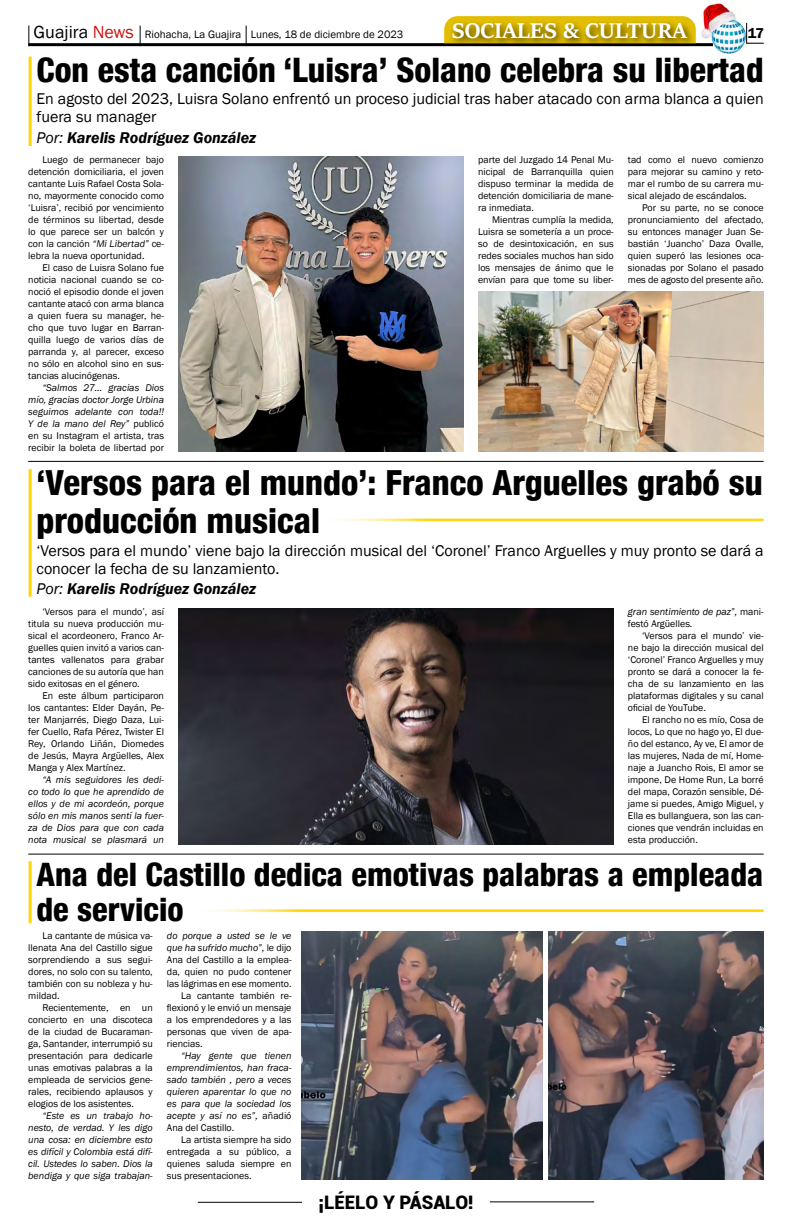
<style>
.page{position:relative;width:792px;height:1224px;background:#fff}
.page>*{position:absolute;margin:0;border:0;box-sizing:border-box;transform-origin:0 0}
.t1{font:800 condensed 34.6px/37.9px "Helvetica 87";color:#000}
.t2{font:800 condensed 33.8px "Helvetica 87";color:#000}
.t3{font:800 condensed 32.3px/35.4px "Helvetica 87";color:#000}
.t4{font:700 23.5px "Sitka Heading";color:#fff}
.t5{font:900 18.7px "Roboto";color:#000}
.t6{font:16px/18px "Franklin Gothic";color:#000}
.t7{font:italic 600 16px "Franklin Gothic";color:#000}
.t8{font:600 14.7px "Franklin Gothic";color:#000}
.t9{font:11px "Franklin Gothic";color:#000}
.t10{font:10px/12px "Franklin Gothic";color:#000;text-align:justify}
.t11{font:italic 10px/12px "Franklin Gothic";color:#000;text-align:justify}
.s1{font-size:18px}
.s2{font-size:18px;color:#c91311}
.s3{font-weight:400}
.s4{font-style:italic}
.s5{font-style:normal}
</style>
<div class="page">
<hr style="left:198px;top:1202px;width:104px;height:1px;background:#000">
<hr style="left:490px;top:1201px;width:104px;height:1px;background:#000">
<svg style="left:746px;top:23px;width:18px;height:21px"></svg>
<img style="left:702px;top:4px;width:43px;height:49px">
<hr style="left:28px;top:43px;width:685px;height:3px;background:#000">
<svg style="left:28px;top:26px;width:1px;height:20px"></svg>
<svg style="left:140px;top:26px;width:1px;height:18px"></svg>
<svg style="left:246px;top:26px;width:1px;height:18px"></svg>
<hr style="left:29px;top:57px;width:3px;height:89px;background:#fed501">
<hr style="left:29px;top:469px;width:3px;height:128px;background:#fed501">
<hr style="left:29px;top:861px;width:3px;height:62px;background:#fed501">
<hr style="left:28px;top:461px;width:736px;height:1px;background:#000">
<hr style="left:28px;top:854px;width:736px;height:1px;background:#000">
<svg style="left:444px;top:16px;width:248px;height:27px"></svg>
<div style="left:449px;top:20px;width:247px;height:28px;background:#000;opacity:.75"></div>
<hr style="left:314px;top:519px;width:450px;height:3px;background:#fed501">
<hr style="left:188px;top:909px;width:576px;height:3px;background:#fed501">
<img style="left:178px;top:156px;width:286px;height:296px">
<img style="left:478px;top:291px;width:286px;height:161px">
<img style="left:178px;top:608px;width:436px;height:236px">
<img style="left:301px;top:932px;width:242px;height:247px">
<img style="left:549px;top:932px;width:215px;height:247px">
<h3 class="t4" style="left:452px;top:14px;width:236px">SOCIALES &amp; CULTURA</h3>
<p class="t9" style="left:34px;top:28px;width:371px"><span class="s1">Guajira</span> <span class="s2">News</span> Riohacha, La Guajira Lunes, 18 de diciembre de 2023</p>
<h3 class="t8" style="left:748px;top:24px;width:18px">17</h3>
<h2 class="t2" style="left:37px;top:49px;width:729px">Con esta canción ‘Luisra’ Solano celebra su libertad</h2>
<h3 class="t6" style="left:37px;top:90px;width:729px">En agosto del 2023, Luisra Solano enfrentó un proceso judicial tras haber atacado con arma blanca a quien fuera su manager</h3>
<h3 class="t7" style="left:37px;top:127px;width:221px"><span class="s3">Por:</span> Karelis Rodríguez González</h3>
<p class="t10" style="left:28px;top:154px;width:137px;text-indent:14px">Luego de permanecer bajo detención domiciliaria, el joven cantante Luis Rafael Costa Sola&shy;no, mayormente conocido como ‘Luisra’, recibió por vencimiento de términos su libertad, desde lo que parece ser un balcón y con la canción <span class="s4">“Mi Libertad”</span> ce&shy;lebra la nueva oportunidad.</p>
<p class="t10" style="left:28px;top:262px;width:137px;text-indent:14px">El caso de Luisra Solano fue noticia nacional cuando se co&shy;noció el episodio donde el joven cantante atacó con arma blanca a quien fuera su manager, he&shy;cho que tuvo lugar en Barran&shy;quilla luego de varios días de parranda y, al parecer, exceso no sólo en alcohol sino en sus&shy;tancias alucinógenas.</p>
<p class="t11" style="left:28px;top:382px;width:137px;text-indent:14px">“Salmos 27… gracias Dios mío, gracias doctor Jorge Urbina seguimos adelante con toda!!<br>Y de la mano del Rey” <span class="s5">publicó en su Instagram el artista, tras recibir la boleta de libertad por</span></p>
<p class="t10" style="left:478px;top:154px;width:137px">parte del Juzgado 14 Penal Mu&shy;nicipal de Barranquilla quien dispuso terminar la medida de detención domiciliaria de mane&shy;ra inmediata.</p>
<p class="t10" style="left:478px;top:214px;width:137px;text-indent:14px">Mientras cumplía la medida, Luisra se sometería a un proce&shy;so de desintoxicación, en sus redes sociales muchos han sido los mensajes de ánimo que le envían para que tome su liber-</p>
<p class="t10" style="left:628px;top:154px;width:137px">tad como el nuevo comienzo para mejorar su camino y reto&shy;mar el rumbo de su carrera mu&shy;sical alejado de escándalos.</p>
<p class="t10" style="left:628px;top:202px;width:137px;text-indent:14px">Por su parte, no se conoce pronunciamiento del afectado, su entonces manager Juan Se&shy;bastián ‘Juancho’ Daza Ovalle, quien superó las lesiones oca&shy;sionadas por Solano el pasado mes de agosto del presente año.</p>
<h1 class="t1" style="left:37px;top:463px;width:728px">‘Versos para el mundo’: Franco Arguelles grabó su producción musical</h1>
<h3 class="t6" style="left:37px;top:542px;width:729px">‘Versos para el mundo’ viene bajo la dirección musical del ‘Coronel’ Franco Arguelles y muy pronto se dará a conocer la fecha de su lanzamiento.</h3>
<h3 class="t7" style="left:37px;top:579px;width:221px"><span class="s3">Por:</span> Karelis Rodríguez González</h3>
<p class="t10" style="left:28px;top:606px;width:137px;text-indent:14px">‘Versos para el mundo’, así titula su nueva producción mu&shy;sical el acordeonero, Franco Ar&shy;guelles quien invitó a varios can&shy;tantes vallenatos para grabar canciones de su autoría que han sido exitosas en el género.</p>
<p class="t10" style="left:28px;top:690px;width:137px;text-indent:14px">En este álbum participaron los cantantes: Elder Dayán, Pe&shy;ter Manjarrés, Diego Daza, Lui&shy;fer Cuello, Rafa Pérez, Twister El Rey, Orlando Liñán, Diomedes de Jesús, Mayra Argüelles, Alex Manga y Alex Martínez.</p>
<p class="t11" style="left:28px;top:774px;width:137px;text-indent:14px">“A mis seguidores les dedi&shy;co todo lo que he aprendido de ellos y de mi acordeón, porque sólo en mis manos sentí la fuer&shy;za de Dios para que con cada nota musical se plasmará un</p>
<p class="t11" style="left:628px;top:606px;width:137px">gran sentimiento de paz”, <span class="s5">mani&shy;festó Argüelles.</span></p>
<p class="t10" style="left:628px;top:630px;width:137px;text-indent:14px">‘Versos para el mundo’ vie&shy;ne bajo la dirección musical del ‘Coronel’ Franco Arguelles y muy pronto se dará a conocer la fe&shy;cha de su lanzamiento en las plataformas digitales y su canal oficial de YouTube.</p>
<p class="t10" style="left:628px;top:714px;width:137px;text-indent:14px">El rancho no es mío, Cosa de locos, Lo que no hago yo, El due&shy;ño del estanco, Ay ve, El amor de las mujeres, Nada de mí, Home&shy;naje a Juancho Rois, El amor se impone, De Home Run, La borré del mapa, Corazón sensible, Dé&shy;jame si puedes, Amigo Miguel, y Ella es bullanguera, son las can&shy;ciones que vendrán incluidas en esta producción.</p>
<h3 class="t3" style="left:37px;top:856px;width:728px">Ana del Castillo dedica emotivas palabras a empleada de servicio</h3>
<p class="t10" style="left:28px;top:929px;width:126px;text-indent:14px">La cantante de música va&shy;llenata Ana del Castillo sigue sorprendiendo a sus segui&shy;dores, no solo con su talento, también con su nobleza y hu&shy;mildad.</p>
<p class="t10" style="left:28px;top:1001px;width:126px;text-indent:14px">Recientemente, en un concierto en una discoteca de la ciudad de Bucaraman&shy;ga, Santander, interrumpió su presentación para dedicarle unas emotivas palabras a la empleada de servicios gene&shy;rales, recibiendo aplausos y elogios de los asistentes.</p>
<p class="t11" style="left:28px;top:1109px;width:126px;text-indent:14px">“Este es un trabajo ho&shy;nesto, de verdad. Y les digo una cosa: en diciembre esto es difícil y Colombia está difí&shy;cil. Ustedes lo saben. Dios la bendiga y que siga trabajan-</p>
<p class="t11" style="left:167px;top:929px;width:126px">do porque a usted se le ve</p>
<p class="t11" style="left:167px;top:941px;width:126px">que ha sufrido mucho”, <span class="s5">le dijo</span></p>
<p class="t10" style="left:167px;top:953px;width:126px">Ana del Castillo a la emplea-</p>
<p class="t10" style="left:167px;top:965px;width:126px">da, quien no pudo contener</p>
<p class="t10" style="left:167px;top:977px;width:126px">las lágrimas en ese momento.</p>
<p class="t10" style="left:181px;top:989px;width:112px">La cantante también re-</p>
<p class="t10" style="left:167px;top:1001px;width:126px">flexionó y le envió un mensaje</p>
<p class="t10" style="left:167px;top:1013px;width:126px">a los emprendedores y a las</p>
<p class="t10" style="left:167px;top:1025px;width:126px">personas que viven de apa-</p>
<p class="t10" style="left:167px;top:1037px;width:37px">riencias.</p>
<p class="t11" style="left:167px;top:1049px;width:126px;text-indent:14px">“Hay gente que tienen emprendimientos, han fraca&shy;sado también , pero a veces quieren aparentar lo que no es para que la sociedad los acepte y así no es”, <span class="s5">añadió Ana del Castillo.</span></p>
<p class="t10" style="left:167px;top:1133px;width:126px;text-indent:14px">La artista siempre ha sido entregada a su público, a quienes saluda siempre en sus presentaciones.</p>
<h3 class="t5" style="left:318px;top:1189px;width:157px">¡LÉELO Y PÁSALO!</h3>
</div>
